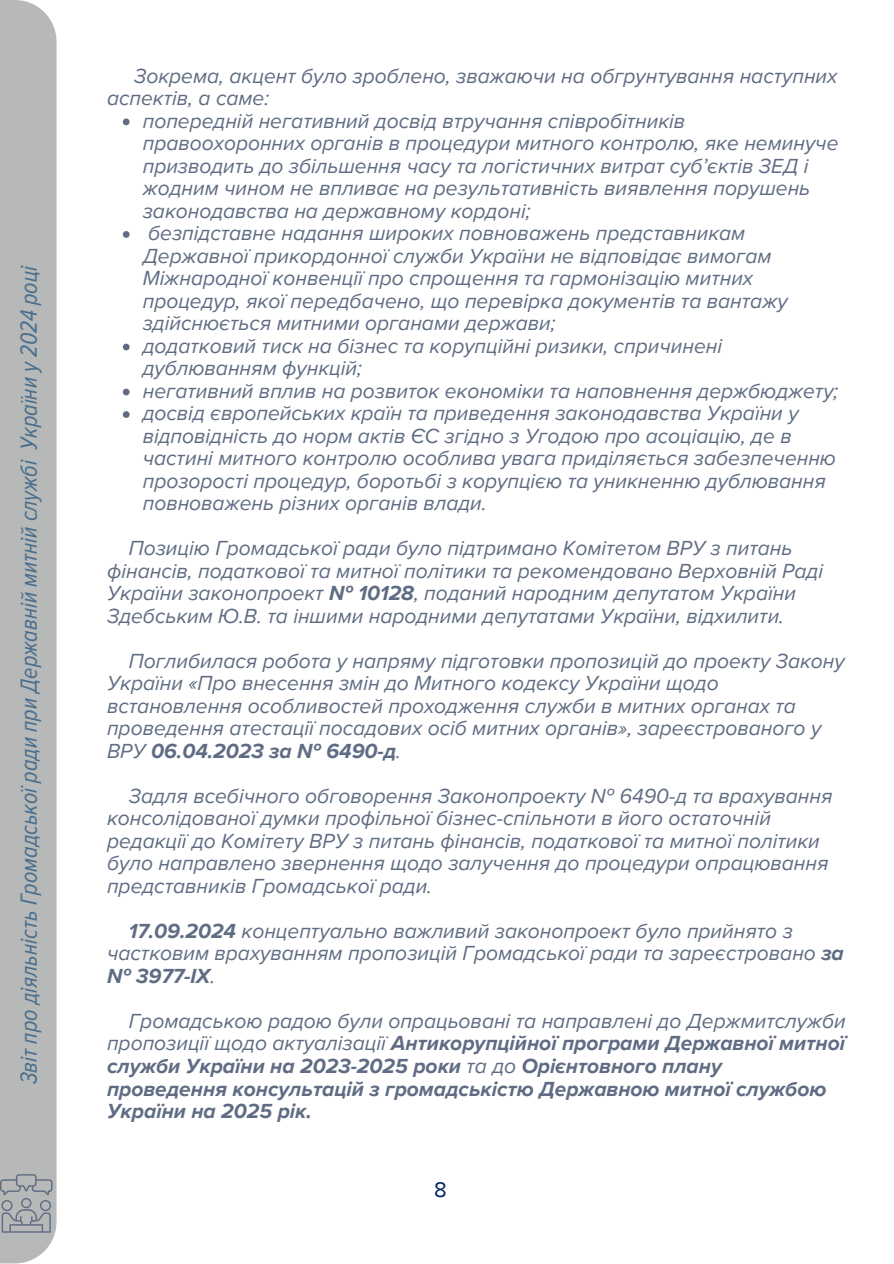
<style>
.page{position:relative;width:894px;height:1264px;background:#fff}
.page>*{position:absolute;margin:0;border:0;box-sizing:border-box;transform-origin:0 0}
.t1{font:italic 24px "Proxima Nova Cond";color:#4a6e8d}
.t2{font:21.75px "Proxima Nova";color:#002060}
.t3{font:italic 21px/22.5px "Proxima Nova";color:#5f6c83}
.t4{font:italic 700 21px/22.5px "Proxima Nova";color:#5f6c83}
.s1{font-weight:700}
.s2{font-weight:400}
</style>
<div class="page">
<div style="left:0;top:0;width:56px;height:1263px;background:#b6b9b7"></div>
<svg style="left:123px;top:118px;width:6px;height:7px"></svg>
<svg style="left:123px;top:231px;width:6px;height:7px"></svg>
<svg style="left:123px;top:343px;width:6px;height:7px"></svg>
<svg style="left:123px;top:388px;width:6px;height:7px"></svg>
<svg style="left:123px;top:411px;width:6px;height:7px"></svg>
<svg style="left:0;top:1174px;width:52px;height:58px"></svg>
<p class="t1" style="left:15px;top:1084px;width:820px;rotate:-90deg">Звіт про діяльність Громадськоїради при Державній митній службі України у2024 році</p>
<h1 class="t3" style="left:107px;top:65px;width:731px;text-indent:27px">Зокрема, акцент було зроблено, зважаючи на обгрунтування наступних аспектів, а саме:</h1>
<p class="t3" style="left:143px;top:110px;width:697px">попередній негативний досвід втручання співробітників правоохоронних органів в процедури митного контролю, яке неминуче призводить до збільшення часу та логістичних витрат суб’єктів ЗЕД і жодним чином не впливає на результативність виявлення порушень законодавства на державному кордоні;</p>
<p class="t3" style="left:143px;top:222px;width:646px">безпідставне надання широких повноважень представникам Державної прикордонної служби України не відповідає вимогам Міжнародної конвенції про спрощення та гармонізацію митних процедур, якої передбачено, що перевірка документів та вантажу здійснюється митними органами держави;</p>
<p class="t3" style="left:143px;top:335px;width:580px">додатковий тиск на бізнес та корупційні ризики, спричинені дублюванням функцій;</p>
<p class="t3" style="left:143px;top:380px;width:697px">негативний вплив на розвиток економіки та наповнення держбюджету;</p>
<p class="t3" style="left:143px;top:402px;width:694px">досвід європейських країн та приведення законодавства України у відповідність до норм актів ЄС згідно з Угодою про асоціацію, де в частині митного контролю особлива увага приділяється забезпеченню прозорості процедур, боротьбі з корупцією та уникненню дублювання повноважень різних органів влади.</p>
<p class="t3" style="left:107px;top:537px;width:717px;text-indent:22px">Позицію Громадської ради було підтримано Комітетом ВРУ з питань фінансів, податкової та митної політики та рекомендовано Верховній Раді України законопроект <span class="s1">№ 10128</span>, поданий народним депутатом України Здебським Ю.В. та іншими народними депутатами України, відхилити.</p>
<p class="t3" style="left:107px;top:650px;width:739px;text-indent:22px">Поглибилася робота у напряму підготовки пропозицій до проекту Закону України «Про внесення змін до Митного кодексу України щодо встановлення особливостей проходження служби в митних органах та проведення атестації посадових осіб митних органів», зареєстрованого у ВРУ <span class="s1">06.04.2023 за № 6490-д</span>.</p>
<p class="t3" style="left:107px;top:785px;width:726px;text-indent:22px">Задля всебічного обговорення Законопроекту № 6490-д та врахування консолідованої думки профільної бізнес-спільноти в його остаточній редакції до Комітету ВРУ з питань фінансів, податкової та митної політики було направлено звернення щодо залучення до процедури опрацювання представників Громадської ради.</p>
<p class="t3" style="left:107px;top:920px;width:738px;text-indent:22px"><span class="s1">17.09.2024</span> концептуально важливий законопроект було прийнято з частковим врахуванням пропозицій Громадської ради та зареєстровано <span class="s1">за № 3977-ІХ</span>.</p>
<p class="t4" style="left:107px;top:1010px;width:740px;text-indent:22px"><span class="s2">Громадською радою були опрацьовані та направлені до Держмитслужби пропозиції щодо актуалізації</span> Антикорупційної програми Державної митної служби України на 2023-2025 роки <span class="s2">та до</span> Орієнтовного плану проведення консультацій з громадськістю Державною митної службою України на 2025 рік.</p>
<p class="t2" style="left:434px;top:1176px;width:14px">8</p>
</div>
